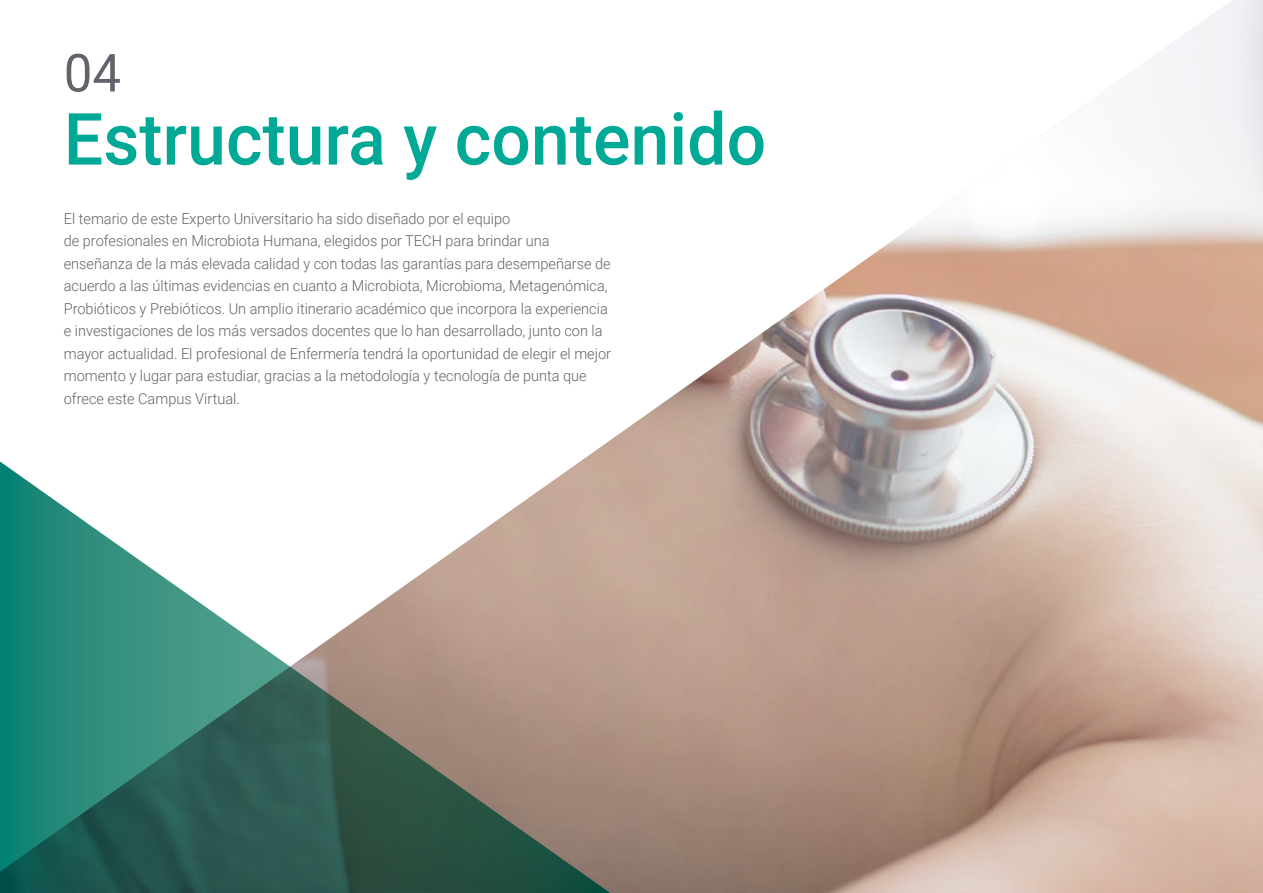
<style>
.page{position:relative;width:1263px;height:893px;background:#fff}
.page>*{position:absolute;margin:0;border:0;box-sizing:border-box;transform-origin:0 0}
.t1{font:500 72px "Roboto";color:#00a996}
.t2{font:52.5px "Roboto";color:#61646a}
.t3{font:300 15px/22.5px "Roboto";color:#61646a}
</style>
<div class="page">
<img style="left:602px;top:0;width:661px;height:893px">
<svg style="left:0;top:446px;width:640px;height:447px"></svg>
<h2 class="t2" style="left:64px;top:36px;width:59px">04</h2>
<h1 class="t1" style="left:64px;top:89px;width:704px">Estructura y contenido</h1>
<p class="t3" style="left:64px;top:207px;width:549px">El temario de este Experto Universitario ha sido diseñado por el equipo<br>de profesionales en Microbiota Humana, elegidos por TECH para brindar una enseñanza de la más elevada calidad y con todas las garantías para desempeñarse de acuerdo a las últimas evidencias en cuanto a Microbiota, Microbioma, Metagenómica, Probióticos y Prebióticos. Un amplio itinerario académico que incorpora la experiencia e investigaciones de los más versados docentes que lo han desarrollado, junto con la mayor actualidad. El profesional de Enfermería tendrá la oportunidad de elegir el mejor momento y lugar para estudiar, gracias a la metodología y tecnología de punta que ofrece este Campus Virtual.</p>
</div>
